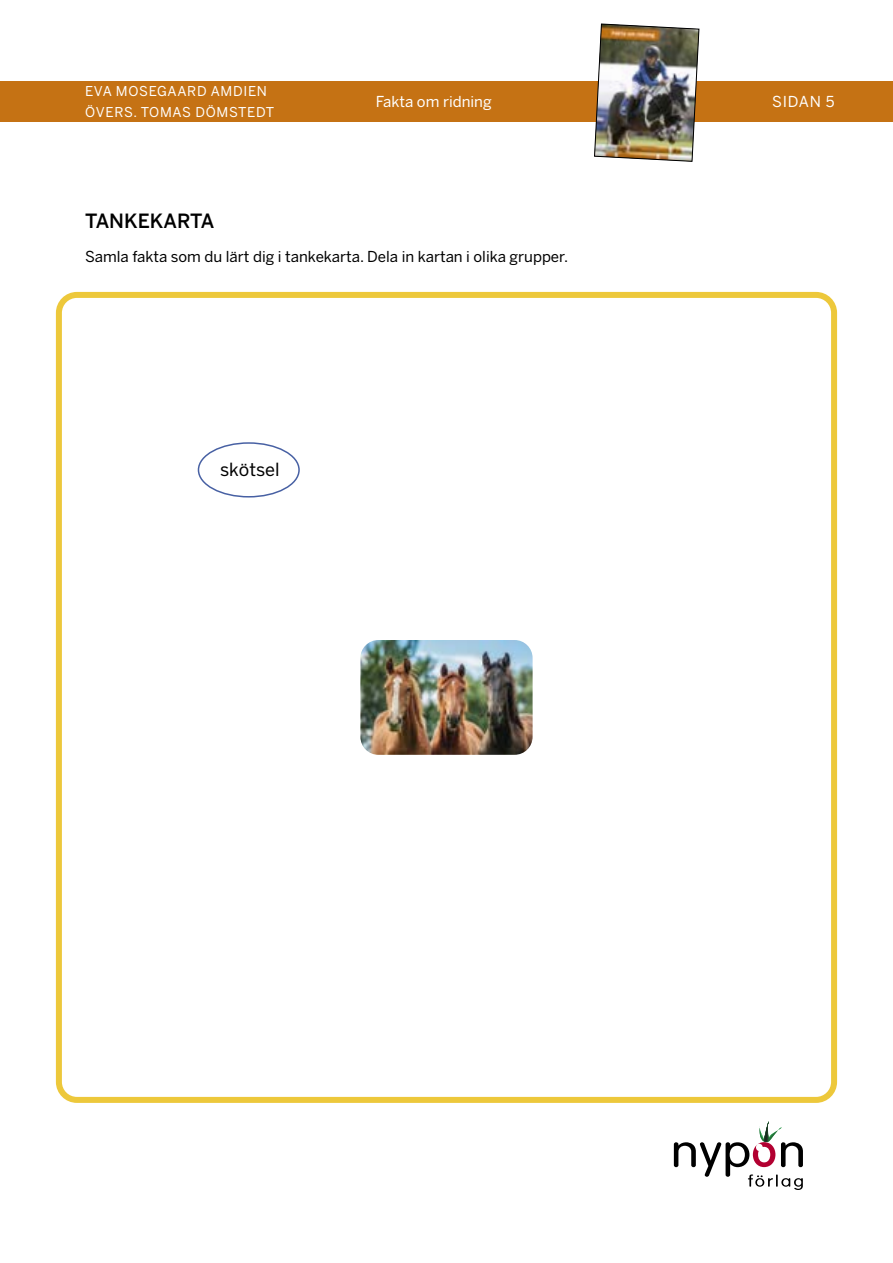
<style>
.page{position:relative;width:893px;height:1263px;background:#fff}
.page>*{position:absolute;margin:0;border:0;box-sizing:border-box;transform-origin:0 0}
.t1{font:500 19.5px "Benton Sans";color:#000}
.t2{font:18px "Benton Sans";color:#000}
.t3{font:15px "Benton Sans";color:#000}
.t4{font:15px "Benton Sans";color:#fff}
.t5{font:13.5px/21px "Benton Sans";letter-spacing:.05em;color:#fff}
</style>
<div class="page">
<div style="left:0;top:81px;width:893px;height:40px;background:#c57214"></div>
<svg style="left:674px;top:1121px;width:129px;height:69px"></svg>
<img style="left:594px;top:23px;width:105px;height:139px">
<div style="left:56px;top:292px;width:781px;height:811px;border:6px solid #edc83b;border-radius:18px"></div>
<div style="left:198px;top:442px;width:102px;height:55px;border:2px solid #4760a3;border-radius:50%"></div>
<img style="left:360px;top:640px;width:173px;height:115px">
<p class="t5" style="left:85px;top:80px;width:191px">EVA MOSEGAARD AMDIEN<br>ÖVERS. TOMAS DÖMSTEDT</p>
<p class="t4" style="left:376px;top:93px;width:117px">Fakta om ridning</p>
<h1 class="t1" style="left:85px;top:210px;width:131px">TANKEKARTA</h1>
<p class="t3" style="left:85px;top:248px;width:485px">Samla fakta som du lärt dig i tankekarta. Dela in kartan i olika grupper.</p>
<p class="t2" style="left:220px;top:459px;width:61px">skötsel</p>
<p class="t4" style="left:772px;top:93px;width:64px">SIDAN 5</p>
</div>
